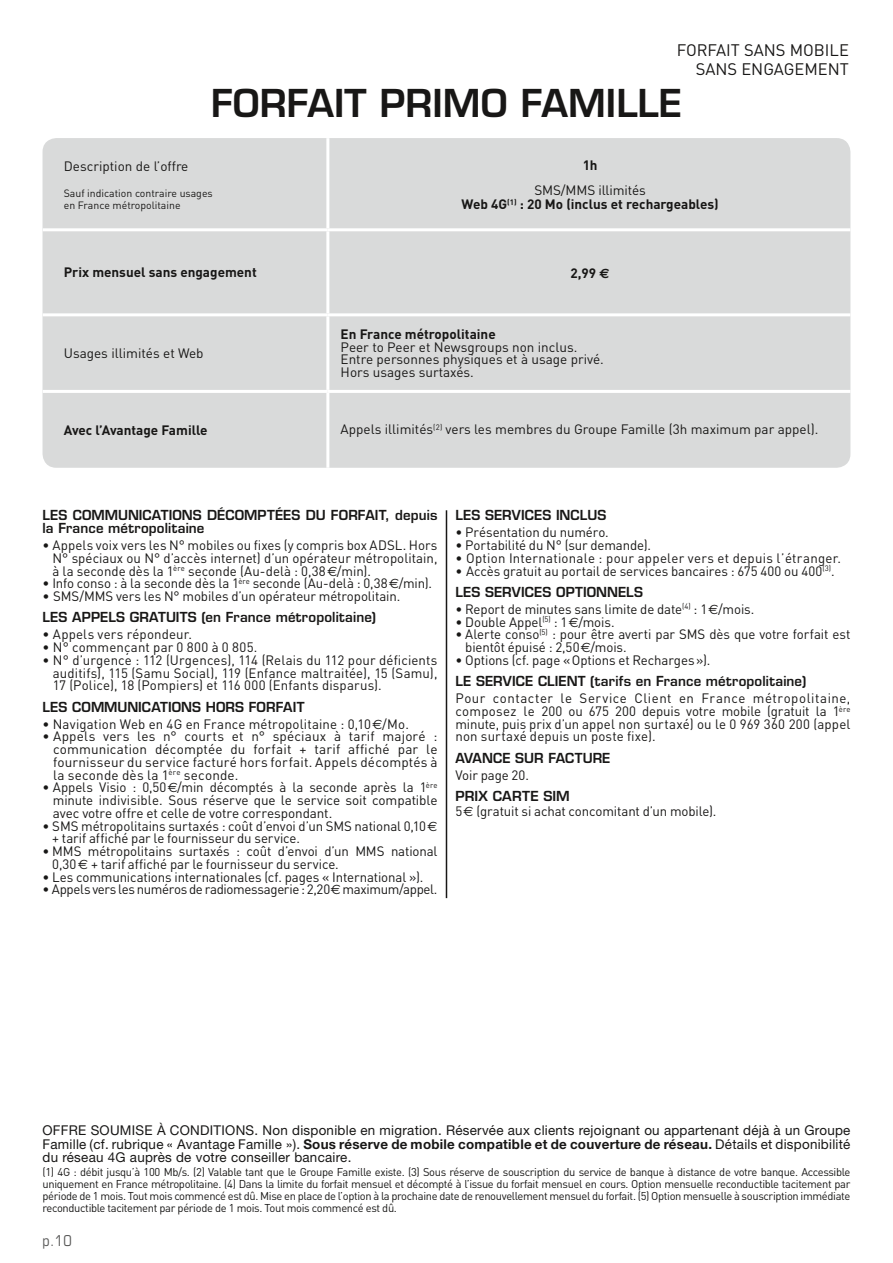
<style>
.page{position:relative;width:893px;height:1263px;background:#fff}
.page>*{position:absolute;margin:0;border:0;box-sizing:border-box;transform-origin:0 0}
.t1{font:600 37.5px "Eurostile LT Std";color:#181716}
.t2{font:16.5px/19.5px "DIN";color:#181716;text-align:right}
.t3{font:condensed 15px "Eurostile LT Std";color:#565655}
.t4{font:13.5px/12.8px "DIN";color:#181716;text-align:justify}
.t5{font:13.5px/13.5px "Helvetica Neue LT Std";letter-spacing:.02em;color:#181716;text-align:justify}
.t6{font:600 13.5px/12.8px "Eurostile LT Std";letter-spacing:.01em;color:#181716}
.t7{font:700 13.5px/14.2px "DIN";color:#181716;text-align:center}
.t8{font:13.5px "DIN";letter-spacing:-.025em;color:#181716}
.t9{font:13.5px "DIN";letter-spacing:.02em;color:#181716}
.t10{font:11.25px/12px "DIN";letter-spacing:-.03em;color:#181716;text-align:justify}
.t11{font:10.5px/12.8px "DIN";color:#181716}
.s1{font-weight:400}
.s2{font-family:"Euro Sans"}
.s3{font-weight:700}
</style>
<div class="page">
<hr style="left:446px;top:510px;width:1px;height:388px;background:#181716">
<div style="left:43px;top:138px;width:807px;height:330px;background:#d9dada;border-radius:14px"></div>
<hr style="left:326px;top:138px;width:3px;height:90px;background:#fff">
<hr style="left:326px;top:316px;width:3px;height:74px;background:#fff">
<hr style="left:326px;top:393px;width:3px;height:75px;background:#fff">
<hr style="left:43px;top:228px;width:285px;height:3px;background:#fff">
<hr style="left:328px;top:228px;width:522px;height:3px;background:#fff">
<hr style="left:326px;top:231px;width:3px;height:82px;background:#fff">
<hr style="left:43px;top:313px;width:285px;height:3px;background:#fff">
<hr style="left:328px;top:313px;width:522px;height:3px;background:#fff">
<hr style="left:43px;top:390px;width:285px;height:3px;background:#fff">
<hr style="left:328px;top:390px;width:522px;height:3px;background:#fff">
<p class="t2" style="left:677px;top:40px;width:174px">FORFAIT SANS MOBILE<br>SANS ENGAGEMENT</p>
<h1 class="t1" style="left:211px;top:80px;width:472px">FORFAIT PRIMO FAMILLE</h1>
<p class="t4" style="left:64px;top:160px;width:126px">Description de l’offre</p>
<p class="t11" style="left:64px;top:186px;width:150px">Sauf indication contraire usages en France métropolitaine</p>
<p class="t7" style="left:583px;top:157px;width:16px">1h</p>
<p class="t7" style="left:462px;top:183px;width:259px"><span class="s1">SMS/MMS illimités<br></span>Web 4G<sup>(1)</sup> : 20 Mo (inclus et rechargeables)</p>
<p class="t7" style="left:64px;top:265px;width:194px">Prix mensuel sans engagement</p>
<p class="t7" style="left:570px;top:265px;width:41px">2,99 <span class="s2">2</span></p>
<p class="t4" style="left:64px;top:346px;width:141px">Usages illimités et Web</p>
<p class="t7" style="left:341px;top:326px;width:157px">En France métropolitaine</p>
<p class="t4" style="left:341px;top:340px;width:265px;text-align:left">Peer to Peer et Newsgroups non inclus.<br>Entre personnes physiques et à usage privé.<br>Hors usages surtaxés.</p>
<p class="t7" style="left:64px;top:423px;width:145px">Avec l’Avantage Famille</p>
<p class="t4" style="left:341px;top:423px;width:479px">Appels illimités<sup>(2)</sup> vers les membres du Groupe Famille (3h maximum par appel).</p>
<p class="t6" style="left:43px;top:509px;width:396px">LES COMMUNICATIONS DÉCOMPTÉES DU FORFAIT, depuis la France métropolitaine</p>
<p class="t4" style="left:53px;top:539px;width:386px;text-indent:-10px">• Appels voix vers les N° mobiles ou fixes (y compris box ADSL. Hors N° spéciaux ou N° d’accès internet) d’un opérateur métropolitain, à la seconde dès la 1<sup>ère</sup> seconde (Au-delà : 0,38<span class="s2">€</span>/min).</p>
<p class="t4" style="left:43px;top:577px;width:391px">• Info conso : à la seconde dès la 1<sup>ère</sup> seconde (Au-delà : 0,38<span class="s2">€</span>/min).</p>
<p class="t4" style="left:43px;top:590px;width:359px">• SMS/MMS vers les N° mobiles d’un opérateur métropolitain.</p>
<p class="t6" style="left:43px;top:611px;width:335px">LES APPELS GRATUITS (en France métropolitaine)</p>
<p class="t4" style="left:43px;top:628px;width:151px">• Appels vers répondeur.</p>
<p class="t4" style="left:43px;top:641px;width:216px">• N° commençant par 0 800 à 0 805.</p>
<p class="t4" style="left:53px;top:653px;width:386px;text-indent:-10px">• N° d’urgence : 112 (Urgences), 114 (Relais du 112 pour déficients auditifs), 115 (Samu Social), 119 (Enfance maltraitée), 15 (Samu), 17 (Police), 18 (Pompiers) et 116 000 (Enfants disparus).</p>
<p class="t6" style="left:43px;top:700px;width:263px">LES COMMUNICATIONS HORS FORFAIT</p>
<p class="t4" style="left:43px;top:717px;width:368px">• Navigation Web en 4G en France métropolitaine : 0,10<span class="s2">€</span>/Mo.</p>
<p class="t4" style="left:53px;top:730px;width:386px;text-indent:-11px">• Appels vers les n° courts et n° spéciaux à tarif majoré : communication décomptée du forfait + tarif affiché par le fournisseur du service facturé hors forfait. Appels décomptés à la seconde dès la 1<sup>ère</sup> seconde.</p>
<p class="t4" style="left:53px;top:781px;width:386px;text-indent:-10px">• Appels Visio : 0,50<span class="s2">€</span>/min décomptés à la seconde après la 1<sup>ère </sup>minute indivisible. Sous réserve que le service soit compatible avec votre offre et celle de votre correspondant.</p>
<p class="t4" style="left:52px;top:819px;width:387px;text-indent:-10px">• SMS métropolitains surtaxés : coût d’envoi d’un SMS national 0,10<span class="s2">€ </span>+ tarif affiché par le fournisseur du service.</p>
<p class="t4" style="left:52px;top:845px;width:387px;text-indent:-10px">• MMS métropolitains surtaxés : coût d’envoi d’un MMS national<br>0,30<span class="s2">€</span> + tarif affiché par le fournisseur du service.</p>
<p class="t4" style="left:43px;top:870px;width:382px">• Les communications internationales (cf. pages « International »).</p>
<p class="t8" style="left:43px;top:881px;width:396px">• Appels vers les numéros de radiomessagerie : 2,20<span class="s2">€</span> maximum/appel.</p>
<p class="t6" style="left:455px;top:509px;width:152px">LES SERVICES INCLUS</p>
<p class="t4" style="left:455px;top:526px;width:155px">• Présentation du numéro.</p>
<p class="t4" style="left:455px;top:539px;width:197px">• Portabilité du N° (sur demande).</p>
<p class="t9" style="left:455px;top:550px;width:387px">• Option Internationale : pour appeler vers et depuis l’étranger.</p>
<p class="t4" style="left:455px;top:564px;width:381px">• Accès gratuit au portail de services bancaires : 675 400 ou 400<sup>(3)</sup>.</p>
<p class="t6" style="left:455px;top:585px;width:189px">LES SERVICES OPTIONNELS</p>
<p class="t4" style="left:455px;top:602px;width:300px">• Report de minutes sans limite de date<sup>(4)</sup> : 1<span class="s2">€</span>/mois.</p>
<p class="t4" style="left:455px;top:615px;width:161px">• Double Appel<sup>(5)</sup> : 1<span class="s2">€</span>/mois.</p>
<p class="t4" style="left:465px;top:628px;width:387px;text-indent:-10px">• Alerte conso<sup>(5)</sup> : pour être averti par SMS dès que votre forfait est bientôt épuisé : 2,50<span class="s2">€</span>/mois.</p>
<p class="t4" style="left:455px;top:653px;width:257px">• Options (cf. page «Options et Recharges»).</p>
<p class="t6" style="left:455px;top:675px;width:352px">LE SERVICE CLIENT (tarifs en France métropolitaine)</p>
<p class="t4" style="left:455px;top:692px;width:396px">Pour contacter le Service Client en France métropolitaine, composez le 200 ou 675 200 depuis votre mobile (gratuit la 1<sup>ère </sup>minute, puis prix d’un appel non surtaxé) ou le 0 969 360 200 (appel non surtaxé depuis un poste fixe).</p>
<p class="t6" style="left:455px;top:751px;width:157px">AVANCE SUR FACTURE</p>
<p class="t4" style="left:455px;top:768px;width:75px">Voir page 20.</p>
<p class="t6" style="left:455px;top:789px;width:116px">PRIX CARTE SIM</p>
<p class="t4" style="left:455px;top:804px;width:263px">5<span class="s2">€</span> (gratuit si achat concomitant d’un mobile).</p>
<p class="t5" style="left:43px;top:1123px;width:809px">OFFRE SOUMISE À CONDITIONS. Non disponible en migration. Réservée aux clients rejoignant ou appartenant déjà à un Groupe Famille (cf. rubrique « Avantage Famille »). <span class="s3">Sous réserve de mobile compatible et de couverture de réseau.</span> Détails et disponibilité du réseau 4G auprès de votre conseiller bancaire.</p>
<p class="t10" style="left:43px;top:1166px;width:809px">(1) 4G : débit jusqu’à 100 Mb/s. (2) Valable tant que le Groupe Famille existe. (3) Sous réserve de souscription du service de banque à distance de votre banque. Accessible uniquement en France métropolitaine. (4) Dans la limite du forfait mensuel et décompté à l’issue du forfait mensuel en cours. Option mensuelle reconductible tacitement par période de 1 mois. Tout mois commencé est dû. Mise en place de l’option à la prochaine date de renouvellement mensuel du forfait. (5) Option mensuelle à souscription immédiate reconductible tacitement par période de 1 mois. Tout mois commencé est dû.</p>
<p class="t3" style="left:43px;top:1231px;width:31px">p.10</p>
</div>
